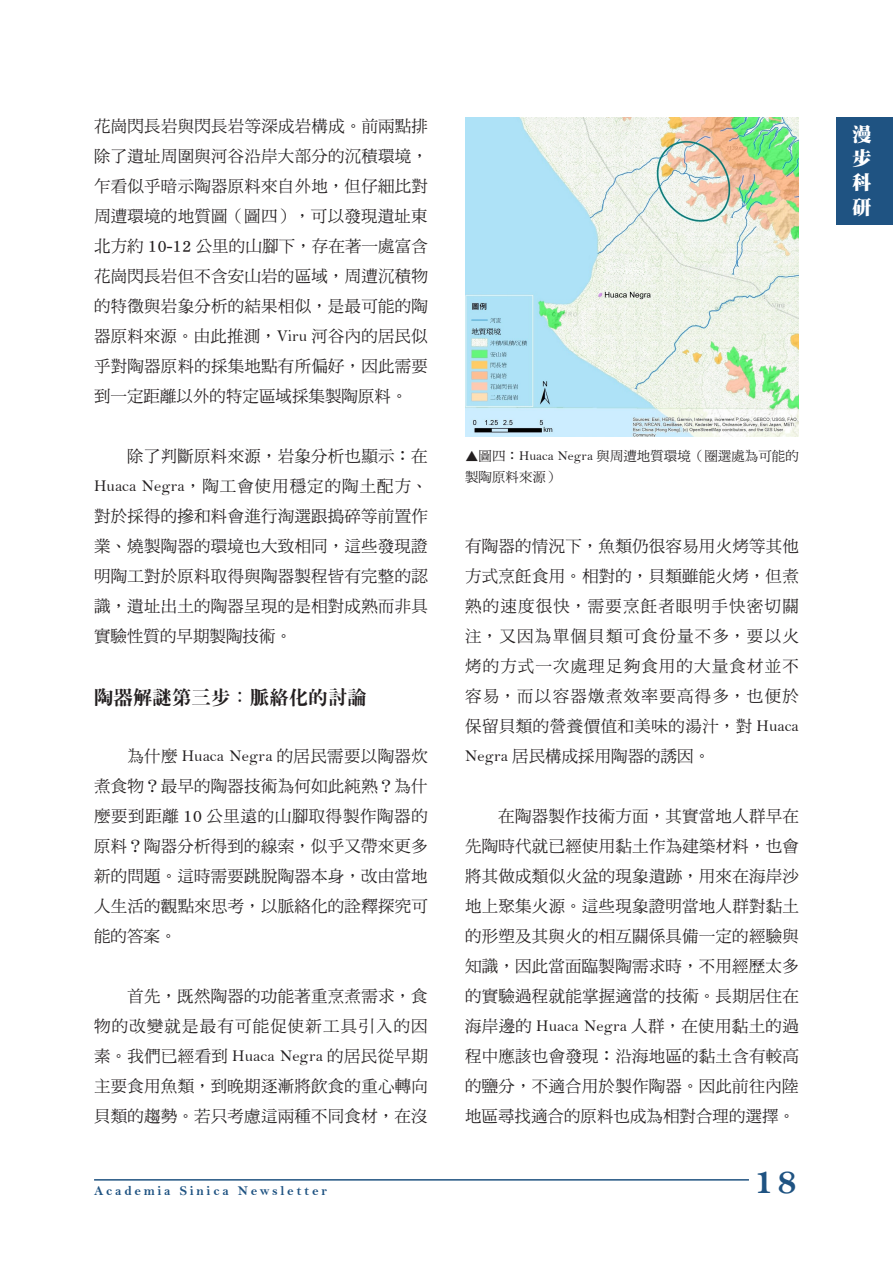
<style>
.page{position:relative;width:893px;height:1263px;background:#fff}
.page>*{position:absolute;margin:0;border:0;box-sizing:border-box;transform-origin:0 0}
.t1{font:40.5px "Bell MT Bold";color:#1f5382}
.t2{font:19.5px "DF Ming XB WIN BF";color:#231f20}
.t3{font:19.5px/24.3px "DF Ming W12 WIN BF";color:#fff;text-align:justify}
.t4{font:16.5px/30px "DF Ming Md HKP BF";letter-spacing:.015em;color:#231f20;text-align:justify}
.t5{font:13.5px/21px "DF Ming Md HKP BF";color:#231f20}
.t6{font:13.5px "Bell MT Bold";letter-spacing:.2em;color:#1f5382}
.s1{font-family:"Bell"}
</style>
<div class="page">
<div style="left:836px;top:117px;width:57px;height:108px;background:#1f5382"></div>
<hr style="left:94px;top:1179px;width:655px;height:1px;background:#205381">
<img style="left:465px;top:117px;width:334px;height:320px">
<p class="t4" style="left:94px;top:111px;width:335px">花崗閃長岩與閃長岩等深成岩構成。前兩點排</p>
<p class="t3" style="left:852px;top:122px;width:21px">漫步科研</p>
<p class="t4" style="left:94px;top:141px;width:335px">除了遺址周圍與河谷沿岸大部分的沉積環境，乍看似乎暗示陶器原料來自外地，但仔細比對周遭環境的地質圖（圖四），可以發現遺址東北方約 10<span class="s1">-</span>12 公里的山腳下，存在著一處富含花崗閃長岩但不含安山岩的區域，周遭沉積物的特徵與岩象分析的結果相似，是最可能的陶器原料來源。由此推測，<span class="s1">Viru</span> 河谷內的居民似乎對陶器原料的採集地點有所偏好，因此需要到一定距離以外的特定區域採集製陶原料。</p>
<p class="t4" style="left:94px;top:441px;width:335px;text-indent:33px">除了判斷原料來源，岩象分析也顯示：在<span class="s1">Huaca Negra</span>，陶工會使用穩定的陶土配方、對於採得的摻和料會進行淘選跟搗碎等前置作業、燒製陶器的環境也大致相同，這些發現證明陶工對於原料取得與陶器製程皆有完整的認識，遺址出土的陶器呈現的是相對成熟而非具實驗性質的早期製陶技術。</p>
<p class="t2" style="left:94px;top:687px;width:275px">陶器解謎第三步：脈絡化的討論</p>
<p class="t4" style="left:94px;top:741px;width:335px;text-indent:33px">為什麼 <span class="s1">Huaca Negra</span> 的居民需要以陶器炊煮食物？最早的陶器技術為何如此純熟？為什麼要到距離 10 公里遠的山腳取得製作陶器的原料？陶器分析得到的線索，似乎又帶來更多新的問題。這時需要跳脫陶器本身，改由當地人生活的觀點來思考，以脈絡化的詮釋探究可能的答案。</p>
<p class="t4" style="left:94px;top:981px;width:335px;text-indent:33px">首先，既然陶器的功能著重烹煮需求，食物的改變就是最有可能促使新工具引入的因素。我們已經看到 <span class="s1">Huaca Negra</span> 的居民從早期主要食用魚類，到晚期逐漸將飲食的重心轉向貝類的趨勢。若只考慮這兩種不同食材，在沒</p>
<p class="t6" style="left:94px;top:1182px;width:234px">Academia Sinica Newsletter</p>
<p class="t5" style="left:465px;top:445px;width:335px">▲圖四：<span class="s1">Huaca Negra</span> 與周遭地質環境（圈選處為可能的製陶原料來源）</p>
<p class="t4" style="left:465px;top:531px;width:335px">有陶器的情況下，魚類仍很容易用火烤等其他方式烹飪食用。相對的，貝類雖能火烤，但煮熟的速度很快，需要烹飪者眼明手快密切關注，又因為單個貝類可食份量不多，要以火烤的方式一次處理足夠食用的大量食材並不容易，而以容器燉煮效率要高得多，也便於保留貝類的營養價值和美味的湯汁，對 <span class="s1">Huaca Negra</span> 居民構成採用陶器的誘因。</p>
<p class="t4" style="left:465px;top:801px;width:335px;text-indent:33px">在陶器製作技術方面，其實當地人群早在先陶時代就已經使用黏土作為建築材料，也會將其做成類似火盆的現象遺跡，用來在海岸沙地上聚集火源。這些現象證明當地人群對黏土的形塑及其與火的相互關係具備一定的經驗與知識，因此當面臨製陶需求時，不用經歷太多的實驗過程就能掌握適當的技術。長期居住在海岸邊的 <span class="s1">Huaca Negra</span> 人群，在使用黏土的過程中應該也會發現：沿海地區的黏土含有較高的鹽分，不適合用於製作陶器。因此前往內陸地區尋找適合的原料也成為相對合理的選擇。</p>
<h1 class="t1" style="left:753px;top:1155px;width:47px">18</h1>
</div>
